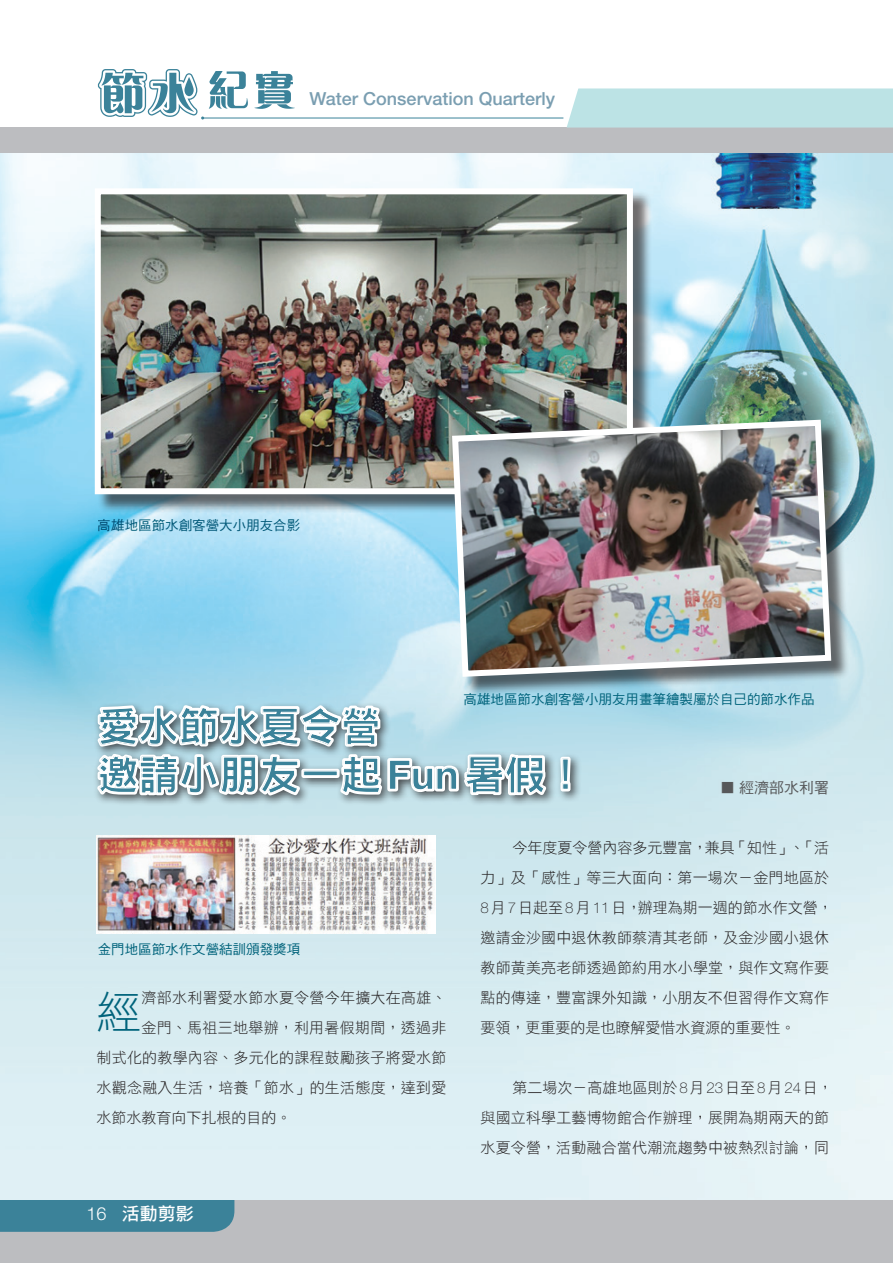
<style>
.page{position:relative;width:893px;height:1263px;background:#fff}
.page>*{position:absolute;margin:0;border:0;box-sizing:border-box;transform-origin:0 0}
.內文首段字放大{font:45px "DF Hei Std W3";color:#00637b}
.大標-黑{font:40.5px "DF Hei Std W9";color:#3b8299}
.t1{font:500 18px "Helvetica Neue";color:#7a9eb1}
.t2{font:18px "DF Hei Std W7";color:#fff}
.內文{font:15px/30px "DF Hei Std W3";letter-spacing:.01em;color:#231f20}
.內文首段字放大-2{font:15px "DF Hei Std W3";letter-spacing:.015em;color:#231f20}
.作者{font:15px "DF Hei Std W5";color:#57585a}
.圖說{font:13.5px "DF Hei Std W5";color:#00637b}
.s1{font-family:"Helvetica Neue";font-weight:700}
.s2{font-family:"Helvetica Neue";font-weight:300}
.s3{font-family:"Helvetica Neue";font-weight:100}
</style>
<div class="page">
<div style="left:0;top:128px;width:893px;height:1135px;background:#bcbdc0"></div>
<div style="left:567px;top:88px;width:326px;height:40px;background:#bce3e5"></div>
<svg style="left:0;top:1199px;width:234px;height:33px;background:#42869c"></svg>
<img style="left:0;top:153px;width:893px;height:1046px">
<img style="left:97px;top:835px;width:339px;height:99px">
<div style="left:97px;top:191px;width:555px;height:322px;background:#231f20;opacity:.65"></div>
<img style="left:102px;top:195px;width:524px;height:292px">
<div style="left:95px;top:188px;width:538px;height:306px;border:6px solid #fff"></div>
<div style="left:455px;top:422px;width:395px;height:273px;background:#231f20;opacity:.65"></div>
<img style="left:449px;top:417px;width:385px;height:263px">
<div style="left:93px;top:701px;width:489px;height:105px;background:#231f20;opacity:.75"></div>
<svg style="left:93px;top:701px;width:457px;height:99px;background:#cbdce2"></svg>
<svg style="left:558px;top:754px;width:15px;height:40px"></svg>
<svg style="left:255px;top:71px;width:40px;height:38px"></svg>
<hr style="left:203px;top:118px;width:360px;height:1px;background:#3b8299">
<svg style="left:98px;top:69px;width:150px;height:51px"></svg>
<p class="t1" style="left:310px;top:88px;width:247px">Water Conservation Quarterly</p>
<p class="圖說" style="left:98px;top:518px;width:204px">高雄地區節水創客營大小朋友合影</p>
<p class="圖說" style="left:463px;top:692px;width:353px">高雄地區節水創客營小朋友用畫筆繪製屬於自己的節水作品</p>
<p class="大標-黑" style="left:98px;top:704px;width:285px">愛水節水夏令營</p>
<p class="大標-黑" style="left:98px;top:753px;width:489px">邀請小朋友一起<span class="s1">Fun</span>暑假！</p>
<p class="作者" style="left:720px;top:779px;width:111px">■ 經濟部水利署</p>
<p class="圖說" style="left:98px;top:942px;width:204px">金門地區節水作文營結訓頒發獎項</p>
<p class="內文首段字放大" style="left:97px;top:988px;width:46px">經</p>
<p class="內文首段字放大-2" style="left:142px;top:989px;width:306px">濟部水利署愛水節水夏令營今年擴大在高雄、</p>
<p class="內文首段字放大-2" style="left:142px;top:1019px;width:306px">金門、馬祖三地舉辦，利用暑假期間，透過非</p>
<p class="內文首段字放大-2" style="left:97px;top:1049px;width:351px">制式化的教學內容、多元化的課程鼓勵孩子將愛水節</p>
<p class="內文首段字放大-2" style="left:97px;top:1079px;width:351px">水觀念融入生活，培養「節水」的生活態度，達到愛</p>
<p class="內文首段字放大-2" style="left:97px;top:1109px;width:196px">水節水教育向下扎根的目的。</p>
<p class="t2" style="left:87px;top:1204px;width:109px"><span class="s2">16</span> 活動剪影</p>
<p class="內文" style="left:480px;top:832px;width:354px;text-indent:32px">今年度夏令營內容多元豐富，兼具「知性」、「活力」及「感性」等三大面向：第一場次－金門地區於<br><span class="s3">8</span>月<span class="s3">7</span>日起至<span class="s3">8</span>月<span class="s3">11</span>日，辦理為期一週的節水作文營，邀請金沙國中退休教師蔡清其老師，及金沙國小退休教師黃美亮老師透過節約用水小學堂，與作文寫作要點的傳達，豐富課外知識，小朋友不但習得作文寫作要領，更重要的是也瞭解愛惜水資源的重要性。</p>
<p class="內文" style="left:480px;top:1072px;width:354px;text-indent:32px">第二場次－高雄地區則於<span class="s3">8</span>月<span class="s3">23</span>日至<span class="s3">8</span>月<span class="s3">24</span>日，與國立科學工藝博物館合作辦理，展開為期兩天的節水夏令營，活動融合當代潮流趨勢中被熱烈討論，同</p>
</div>
